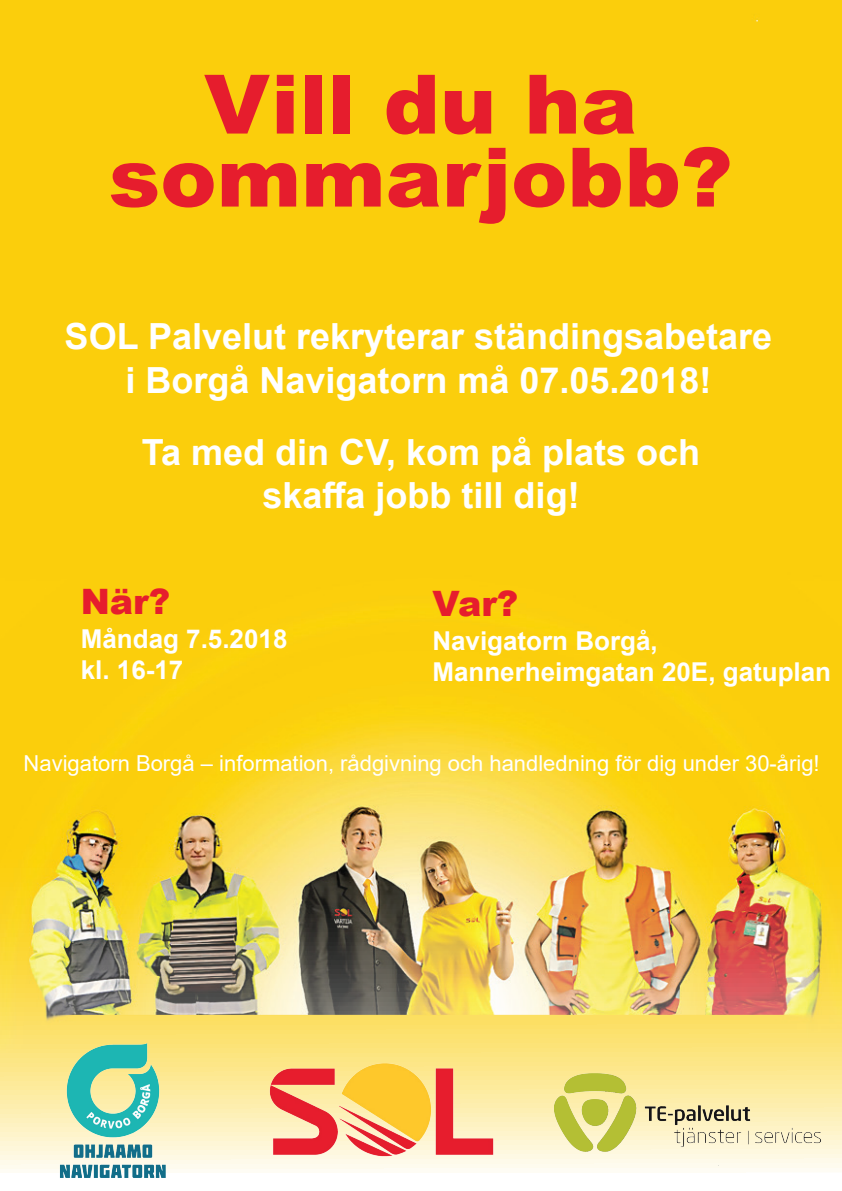
<style>
.page{position:relative;width:842px;height:1191px;background:#fff}
.page>*{position:absolute;margin:0;border:0;box-sizing:border-box;transform-origin:0 0}
.t1{font:900 82px/73px "Arial";color:#e61d2d;text-align:center}
.t2{font:700 36px/43.2px "Arial";color:#fff;text-align:center}
.t3{font:900 35px "Arial";color:#e61d2d}
.t4{font:700 26px/31.2px "Arial";color:#fff}
.t5{font:22px "Arial";color:#fff}
</style>
<div class="page">
<img style="left:0;top:0;width:842px;height:1172px">
<img style="left:267px;top:1059px;width:230px;height:100px">
<img style="left:45px;top:1035px;width:135px;height:143px">
<img style="left:540px;top:1059px;width:295px;height:106px">
<h1 class="t1" style="left:109px;top:65px;width:625px">Vill du ha sommarjobb?</h1>
<p class="t2" style="left:65px;top:316px;width:709px">SOL Palvelut rekryterar ständingsabetare i Borgå Navigatorn må 07.05.2018!</p>
<p class="t2" style="left:142px;top:431px;width:560px">Ta med din CV, kom på plats och skaffa jobb till dig!</p>
<p class="t3" style="left:81px;top:576px;width:91px">När?</p>
<p class="t4" style="left:81px;top:623px;width:208px">Måndag 7.5.2018 kl. 16-17</p>
<p class="t3" style="left:432px;top:578px;width:87px">Var?</p>
<p class="t4" style="left:432px;top:625px;width:400px">Navigatorn Borgå,<br>Mannerheimgatan 20E, gatuplan</p>
<p class="t5" style="left:24px;top:748px;width:798px">Navigatorn Borgå – information, rådgivning och handledning för dig under 30-årig!</p>
</div>
